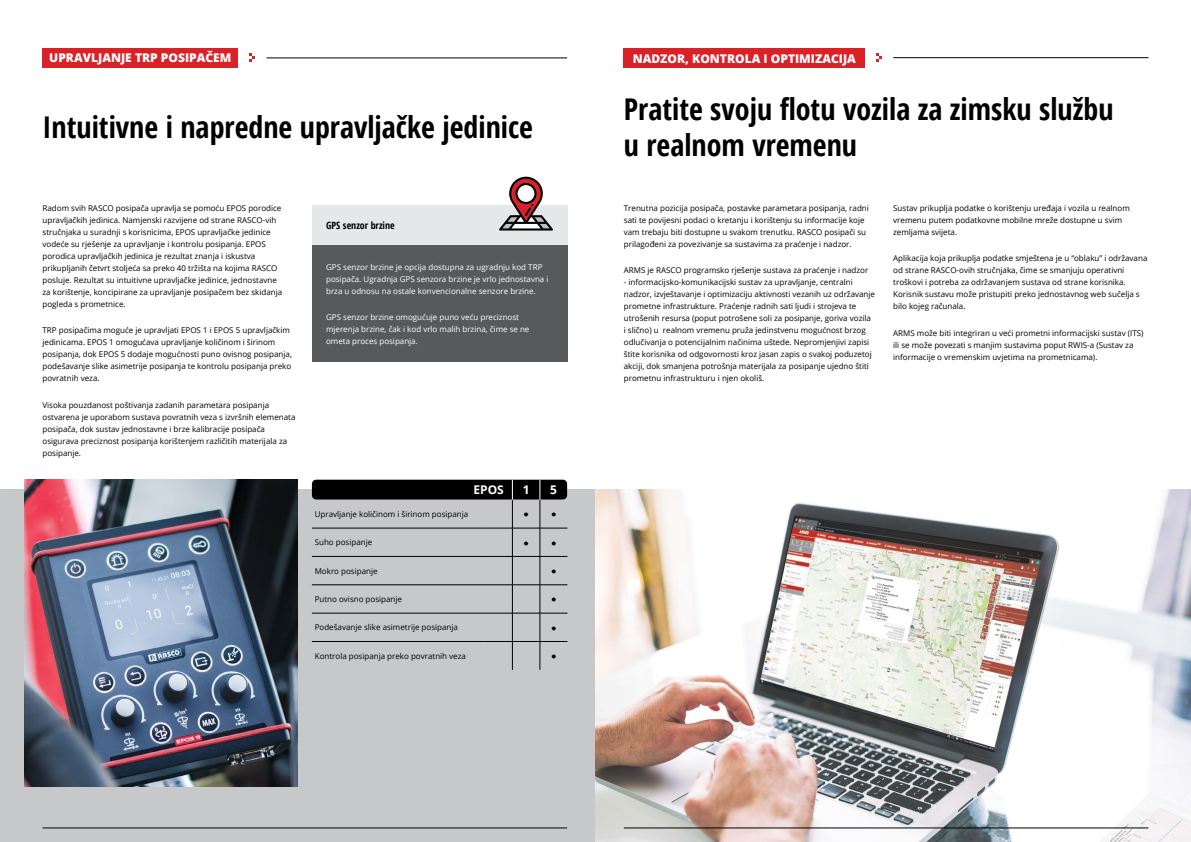
<style>
.page{position:relative;width:1191px;height:842px;background:#fff}
.page>*{position:absolute;margin:0;border:0;box-sizing:border-box;transform-origin:0 0}
.t1{font:700 condensed 30px/36px "Open Sans";color:#000}
.t2{font:800 12px "Open Sans";color:#fff}
.t3{font:700 12px "Open Sans";color:#fff}
.t4{font:700 condensed 10px "Open Sans";color:#000}
.t5{font:9px "Arial";color:#000}
.t6{font:8px/12px "Open Sans";color:#000}
.t7{font:8px/12px "Open Sans";color:#fff}
</style>
<div class="page">
<div style="left:0;top:490px;width:595px;height:352px;background:#c7c8ca"></div>
<div style="left:312px;top:480px;width:255px;height:19px;background:#000;border-radius:4px"></div>
<hr style="left:312px;top:528px;width:173px;height:1px;background:#000">
<hr style="left:312px;top:556px;width:173px;height:1px;background:#000">
<hr style="left:312px;top:585px;width:173px;height:1px;background:#000">
<hr style="left:312px;top:613px;width:173px;height:1px;background:#000">
<hr style="left:312px;top:641px;width:173px;height:1px;background:#000">
<svg style="left:485px;top:480px;width:82px;height:190px"></svg>
<hr style="left:266px;top:58px;width:301px;height:1px;background:#000">
<hr style="left:43px;top:828px;width:524px;height:1px;background:#000">
<div style="left:43px;top:48px;width:195px;height:20px;background:#da2128"></div>
<svg style="left:249px;top:53px;width:6px;height:9px"></svg>
<div style="left:312px;top:244px;width:255px;height:118px;background:#58595b"></div>
<div style="left:312px;top:205px;width:255px;height:39px;background:#e6e7e8"></div>
<svg style="left:499px;top:177px;width:54px;height:54px"></svg>
<hr style="left:893px;top:57px;width:255px;height:1px;background:#000">
<img style="left:595px;top:490px;width:596px;height:352px">
<hr style="left:624px;top:828px;width:524px;height:1px;background:#000">
<div style="left:624px;top:48px;width:241px;height:20px;background:#da2128"></div>
<svg style="left:876px;top:53px;width:6px;height:9px"></svg>
<img style="left:25px;top:480px;width:273px;height:306px">
<h2 class="t2" style="left:49px;top:49px;width:184px">UPRAVLJANJE TRP POSIPAČEM</h2>
<h1 class="t1" style="left:43px;top:108px;width:492px">Intuitivne i napredne upravljačke jedinice</h1>
<p class="t6" style="left:43px;top:202px;width:241px">Radom svih RASCO posipača upravlja se pomoću EPOS porodice upravljačkih jedinica. Namjenski razvijene od strane RASCO-vih stručnjaka u suradnji s korisnicima, EPOS upravljačke jedinice vodeće su rješenje za upravljanje i kontrolu posipanja. EPOS porodica upravljačkih jedinica je rezultat znanja i iskustva prikupljanih četvrt stoljeća sa preko 40 tržišta na kojima RASCO posluje. Rezultat su intuitivne upravljačke jedinice, jednostavne za korištenje, koncipirane za upravljanje posipačem bez skidanja pogleda s prometnice.</p>
<p class="t6" style="left:43px;top:324px;width:251px">TRP posipačima moguće je upravljati EPOS 1 i EPOS 5 upravljačkim jedinicama. EPOS 1 omogućava upravljanje količinom i širinom posipanja, dok EPOS 5 dodaje mogućnosti puno ovisnog posipanja, podešavanje slike asimetrije posipanja te kontrolu posipanja preko povratnih veza.</p>
<p class="t6" style="left:43px;top:398px;width:254px">Visoka pouzdanost poštivanja zadanih parametara posipanja ostvarena je uporabom sustava povratnih veza s izvršnih elemenata posipača, dok sustav jednostavne i brze kalibracije posipača osigurava preciznost posipanja korištenjem različitih materijala za posipanje.</p>
<p class="t4" style="left:326px;top:218px;width:70px">GPS senzor brzine</p>
<p class="t7" style="left:326px;top:261px;width:224px">GPS senzor brzine je opcija dostupna za ugradnju kod TRP posipača. Ugradnja GPS senzora brzine je vrlo jednostavna i brza u odnosu na ostale konvencionalne senzore brzine.</p>
<p class="t7" style="left:326px;top:311px;width:205px">GPS senzor brzine omogućuje puno veću preciznost mjerenja brzine, čak i kod vrlo malih brzina, čime se ne ometa proces posipanja.</p>
<h2 class="t3" style="left:473px;top:482px;width:32px">EPOS</h2>
<h2 class="t3" style="left:523px;top:482px;width:8px">1</h2>
<h2 class="t3" style="left:550px;top:482px;width:8px">5</h2>
<p class="t6" style="left:315px;top:508px;width:155px">Upravljanje količinom i širinom posipanja</p>
<p class="t5" style="left:523px;top:508px;width:7px">●</p>
<p class="t5" style="left:551px;top:508px;width:7px">●</p>
<p class="t6" style="left:315px;top:536px;width:59px">Suho posipanje</p>
<p class="t5" style="left:523px;top:536px;width:7px">●</p>
<p class="t5" style="left:551px;top:536px;width:7px">●</p>
<p class="t6" style="left:315px;top:564px;width:64px">Mokro posipanje</p>
<p class="t5" style="left:551px;top:564px;width:7px">●</p>
<p class="t6" style="left:315px;top:593px;width:89px">Putno ovisno posipanje</p>
<p class="t5" style="left:551px;top:593px;width:7px">●</p>
<p class="t6" style="left:315px;top:621px;width:145px">Podešavanje slike asimetrije posipanja</p>
<p class="t5" style="left:551px;top:621px;width:7px">●</p>
<p class="t6" style="left:315px;top:650px;width:153px">Kontrola posipanja preko povratnih veza</p>
<p class="t5" style="left:551px;top:650px;width:7px">●</p>
<h2 class="t2" style="left:632px;top:49px;width:225px">NADZOR, KONTROLA I OPTIMIZACIJA</h2>
<h1 class="t1" style="left:624px;top:90px;width:491px">Pratite svoju flotu vozila za zimsku službu u realnom vremenu</h1>
<p class="t6" style="left:624px;top:202px;width:246px">Trenutna pozicija posipača, postavke parametara posipanja, radni sati te povijesni podaci o kretanju i korištenju su informacije koje vam trebaju biti dostupne u svakom trenutku. RASCO posipači su prilagođeni za povezivanje sa sustavima za praćenje i nadzor.</p>
<p class="t6" style="left:624px;top:264px;width:246px">ARMS je RASCO programsko rješenje sustava za praćenje i nadzor</p>
<p class="t6" style="left:624px;top:276px;width:253px">- informacijsko-komunikacijski sustav za upravljanje, centralni nadzor, izvještavanje i optimizaciju aktivnosti vezanih uz održavanje prometne infrastrukture. Praćenje radnih sati ljudi i strojeva te utrošenih resursa (poput potrošene soli za posipanje, goriva vozila<br>i slično) u realnom vremenu pruža jedinstvenu mogućnost brzog odlučivanja o potencijalnim načinima uštede. Nepromjenjivi zapisi štite korisnika od odgovornosti kroz jasan zapis o svakoj poduzetoj akciji, dok smanjena potrošnja materijala za posipanje ujedno štiti prometnu infrastrukturu i njen okoliš.</p>
<p class="t6" style="left:893px;top:202px;width:238px">Sustav prikuplja podatke o korištenju uređaja i vozila u realnom vremenu putem podatkovne mobilne mreže dostupne u svim zemljama svijeta.</p>
<p class="t6" style="left:893px;top:252px;width:256px">Aplikacija koja prikuplja podatke smještena je u “oblaku” i održavana od strane RASCO-ovih stručnjaka, čime se smanjuju operativni troškovi i potreba za održavanjem sustava od strane korisnika.<br>Korisnik sustavu može pristupiti preko jednostavnog web sučelja s bilo kojeg računala.</p>
<p class="t6" style="left:893px;top:326px;width:252px">ARMS može biti integriran u veći prometni informacijski sustav (ITS) ili se može povezati s manjim sustavima poput RWIS-a (Sustav za informacije o vremenskim uvjetima na prometnicama).</p>
</div>
